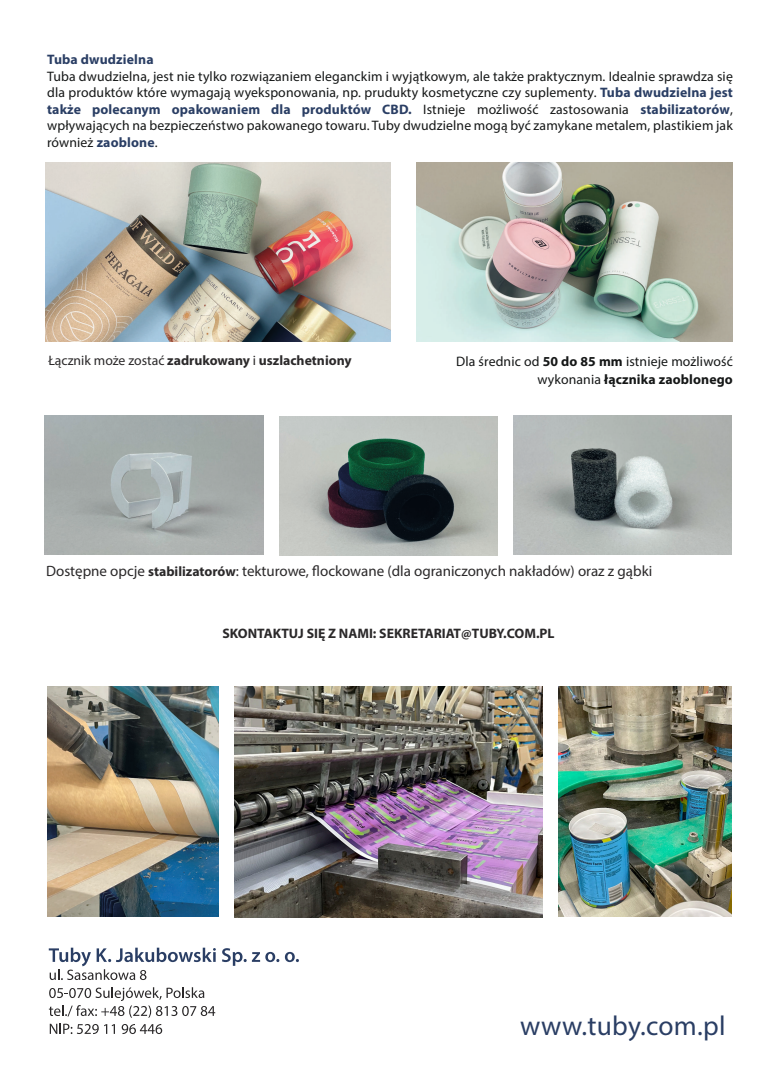
<style>
.page{position:relative;width:780px;height:1088px;background:#fff}
.page>*{position:absolute;margin:0;border:0;box-sizing:border-box;transform-origin:0 0}
.t1{font:27.5px "Myriad Pro";letter-spacing:.01em;color:#2a3e64}
.t2{font:15px "Myriad Pro";color:#2b292a}
.t3{font:13.75px/16.5px "Myriad Pro";letter-spacing:.01em;color:#151717;text-align:justify}
.t4{font:700 13.75px "Myriad Pro";color:#2b292a}
.t5{font:700 13.75px "Myriad Pro";letter-spacing:.01em;color:#2a3e64}
.s1{font-weight:700;color:#2a3e64}
.s2{font-weight:400}
.s3{font-weight:700}
.s4{font-weight:700;font-size:13.75px}
</style>
<div class="page">
<svg style="left:222px;top:948px;width:57px;height:18px"></svg>
<svg style="left:285px;top:952px;width:14px;height:10px"></svg>
<svg style="left:49px;top:947px;width:167px;height:33px"></svg>
<svg style="left:49px;top:987px;width:166px;height:31px"></svg>
<svg style="left:50px;top:1024px;width:65px;height:10px"></svg>
<svg style="left:122px;top:1024px;width:40px;height:10px"></svg>
<img style="left:416px;top:163px;width:316px;height:178px">
<img style="left:558px;top:686px;width:173px;height:231px">
<img style="left:235px;top:687px;width:307px;height:230px">
<img style="left:48px;top:686px;width:170px;height:230px">
<img style="left:279px;top:416px;width:218px;height:139px">
<img style="left:513px;top:416px;width:218px;height:139px">
<img style="left:45px;top:416px;width:218px;height:139px">
<img style="left:45px;top:163px;width:346px;height:178px">
<p class="t5" style="left:47px;top:53px;width:108px">Tuba dwudzielna</p>
<p class="t3" style="left:47px;top:68px;width:687px">Tuba dwudzielna, jest nie tylko rozwiązaniem eleganckim i wyjątkowym, ale także praktycznym. Idealnie sprawdza się dla produktów które wymagają wyeksponowania, np. prudukty kosmetyczne czy suplementy. <span class="s1">Tuba dwudzielna jest także polecanym opakowaniem dla produktów CBD.</span> Istnieje możliwość zastosowania <span class="s1">stabilizatorów</span>, wpływających na bezpieczeństwo pakowanego towaru. Tuby dwudzielne mogą być zamykane metalem, plastikiem jak również <span class="s1">zaoblone</span>.</p>
<p class="t4" style="left:48px;top:354px;width:305px"><span class="s2">Łącznik może zostać</span> zadrukowany <span class="s2">i</span> uszlachetniony</p>
<p class="t3" style="left:456px;top:353px;width:278px;line-height:17.5px;text-align:right">Dla średnic od <span class="s3">50 do 85 mm</span> istnieje możliwość wykonania <span class="s3">łącznika zaoblonego</span></p>
<p class="t2" style="left:46px;top:563px;width:608px">Dostępne opcje <span class="s4">stabilizatorów</span>: tekturowe, flockowane (dla ograniczonych nakładów) oraz z gąbki</p>
<p class="t4" style="left:222px;top:627px;width:334px">SKONTAKTUJ SIĘ Z NAMI: SEKRETARIAT@TUBY.COM.PL</p>
<h1 class="t1" style="left:520px;top:1012px;width:207px">www.tuby.com.pl</h1>
</div>
